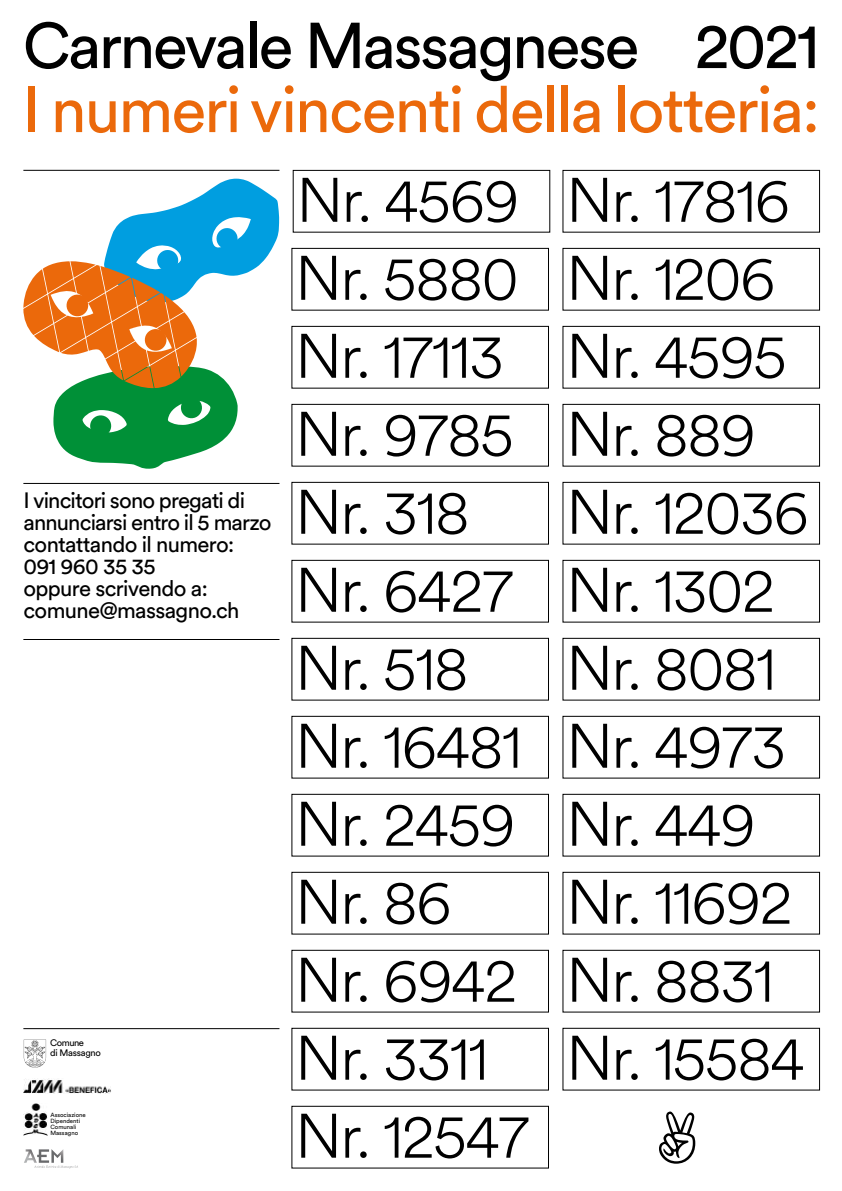
<style>
.page{position:relative;width:842px;height:1191px;background:#fff}
.page>*{position:absolute;margin:0;border:0;box-sizing:border-box;transform-origin:0 0}
.t1{font:64px "Circular XX";letter-spacing:-.03em;color:#eb690b}
.t2{font:64px "Circular XX";letter-spacing:-.04em;color:#000}
.t3{font:300 62px/78px "Circular XX";letter-spacing:-.03em;color:#000}
.t4{font:22px/22px "Circular XX";letter-spacing:-.03em;color:#000}
.t5{font:9.4px/9.4px "Circular XX";letter-spacing:-.03em;color:#000}
.t6{font:6px/6px "Circular XX";color:#000}
</style>
<div class="page">
<svg style="left:24px;top:1039px;width:22px;height:28px"></svg>
<img style="left:24px;top:1078px;width:87px;height:15px">
<img style="left:23px;top:1103px;width:24px;height:33px">
<svg style="left:24px;top:1149px;width:54px;height:19px"></svg>
<hr style="left:23px;top:170px;width:256px;height:1px;background:#000">
<hr style="left:23px;top:483px;width:256px;height:1px;background:#000">
<hr style="left:23px;top:639px;width:256px;height:1px;background:#000">
<hr style="left:23px;top:1028px;width:256px;height:1px;background:#000">
<svg style="left:293px;top:170px;width:257px;height:63px"></svg>
<svg style="left:291px;top:248px;width:258px;height:63px"></svg>
<svg style="left:291px;top:326px;width:258px;height:62px"></svg>
<svg style="left:291px;top:404px;width:258px;height:62px"></svg>
<svg style="left:291px;top:482px;width:258px;height:62px"></svg>
<svg style="left:291px;top:560px;width:258px;height:62px"></svg>
<svg style="left:291px;top:638px;width:258px;height:62px"></svg>
<svg style="left:291px;top:716px;width:258px;height:62px"></svg>
<svg style="left:562px;top:170px;width:258px;height:63px"></svg>
<svg style="left:562px;top:248px;width:258px;height:63px"></svg>
<svg style="left:562px;top:326px;width:258px;height:62px"></svg>
<svg style="left:562px;top:404px;width:258px;height:62px"></svg>
<svg style="left:562px;top:482px;width:258px;height:62px"></svg>
<svg style="left:562px;top:560px;width:258px;height:62px"></svg>
<svg style="left:562px;top:638px;width:258px;height:62px"></svg>
<svg style="left:562px;top:716px;width:258px;height:62px"></svg>
<svg style="left:562px;top:794px;width:258px;height:62px"></svg>
<svg style="left:291px;top:949px;width:258px;height:63px"></svg>
<svg style="left:291px;top:1027px;width:258px;height:63px"></svg>
<svg style="left:291px;top:1105px;width:258px;height:63px"></svg>
<svg style="left:562px;top:1027px;width:258px;height:63px"></svg>
<svg style="left:562px;top:949px;width:258px;height:63px"></svg>
<svg style="left:291px;top:871px;width:258px;height:63px"></svg>
<svg style="left:562px;top:871px;width:258px;height:63px"></svg>
<svg style="left:291px;top:794px;width:258px;height:62px"></svg>
<svg style="left:23px;top:179px;width:256px;height:290px"></svg>
<p class="t2" style="left:23px;top:3px;width:618px">Carnevale Massagnese</p>
<p class="t1" style="left:23px;top:67px;width:799px">I numeri vincenti della lotteria:</p>
<p class="t2" style="left:694px;top:3px;width:126px">2021</p>
<p class="t4" style="left:23px;top:488px;width:250px">I vincitori sono pregati di annunciarsi entro il 5 marzo contattando il numero:<br>091 960 35 35<br>oppure scrivendo a: comune@massagno.ch</p>
<p class="t5" style="left:50px;top:1037px;width:52px">Comune<br>di Massagno</p>
<p class="t6" style="left:50px;top:1111px;width:37px">Associazione<br>Dipendenti<br>Comunali<br>Massagno</p>
<p class="t3" style="left:295px;top:158px;width:229px">Nr. 4569<br>Nr. 5880<br>Nr. 17113<br>Nr. 9785<br>Nr. 318<br>Nr. 6427<br>Nr. 518<br>Nr. 16481</p>
<p class="t3" style="left:566px;top:158px;width:245px">Nr. 17816<br>Nr. 1206<br>Nr. 4595<br>Nr. 889<br>Nr. 12036<br>Nr. 1302<br>Nr. 8081<br>Nr. 4973<br>Nr. 449</p>
<p class="t3" style="left:295px;top:782px;width:222px">Nr. 2459</p>
<p class="t3" style="left:295px;top:860px;width:158px">Nr. 86</p>
<p class="t3" style="left:566px;top:860px;width:228px">Nr. 11692</p>
<p class="t3" style="left:295px;top:938px;width:236px">Nr. 6942<br>Nr. 3311<br>Nr. 12547</p>
<p class="t3" style="left:566px;top:938px;width:209px">Nr. 8831</p>
<p class="t3" style="left:566px;top:1016px;width:240px">Nr. 15584</p>
</div>
